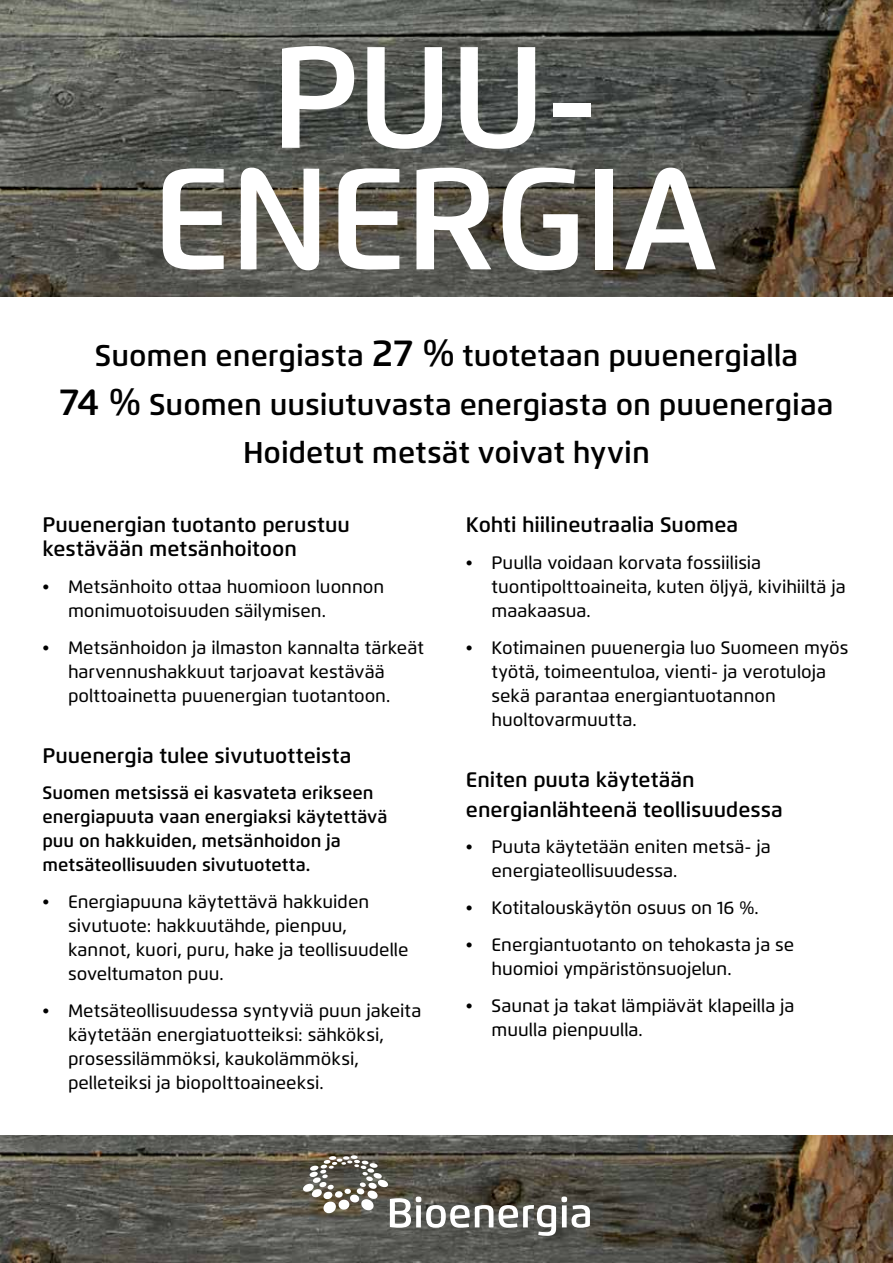
<style>
.page{position:relative;width:893px;height:1263px;background:#fff}
.page>*{position:absolute;margin:0;border:0;box-sizing:border-box;transform-origin:0 0}
.t1{font:600 144px/121.5px "Flexo";letter-spacing:-.02em;color:#fff;text-align:center}
.t2{font:600 30px/48.8px "Flexo";color:#000;text-align:center}
.t3{font:600 21px/24px "Flexo";color:#000}
.t4{font:500 18px/24px "Flexo";color:#000}
.t5{font:600 18px/24px "Flexo";color:#000}
.s1{font-size:37.5px}
</style>
<div class="page">
<img style="left:0;top:1136px;width:893px;height:127px">
<img style="left:0;top:0;width:893px;height:297px">
<svg style="left:499px;top:1196px;width:91px;height:40px"></svg>
<svg style="left:303px;top:1155px;width:190px;height:73px;background:#75736a"></svg>
<h1 class="t1" style="left:152px;top:36px;width:568px">PUU-<br>ENERGIA</h1>
<h2 class="t2" style="left:59px;top:331px;width:776px">Suomen energiasta <span class="s1">27 %</span> tuotetaan puuenergialla<br><span class="s1">74 %</span> Suomen uusiutuvasta energiasta on puuenergiaa<br>Hoidetut metsät voivat hyvin</h2>
<p class="t3" style="left:43px;top:513px;width:309px">Puuenergian tuotanto perustuu kestävään metsänhoitoon</p>
<p class="t4" style="left:68px;top:575px;width:318px;text-indent:-26px">• Metsänhoito ottaa huomioon luonnon monimuotoisuuden säilymisen.</p>
<p class="t4" style="left:68px;top:635px;width:357px;text-indent:-26px">• Metsänhoidon ja ilmaston kannalta tärkeät harvennushakkuut tarjoavat kestävää polttoainetta puuenergian tuotantoon.</p>
<p class="t3" style="left:43px;top:743px;width:311px">Puuenergia tulee sivutuotteista</p>
<p class="t5" style="left:43px;top:781px;width:347px">Suomen metsissä ei kasvateta erikseen energiapuuta vaan energiaksi käytettävä puu on hakkuiden, metsänhoidon ja metsäteollisuuden sivutuotetta.</p>
<p class="t4" style="left:68px;top:890px;width:342px;text-indent:-26px">• Energiapuuna käytettävä hakkuiden sivutuote: hakkuutähde, pienpuu, kannot, kuori, puru, hake ja teollisuudelle soveltumaton puu.</p>
<p class="t4" style="left:68px;top:998px;width:355px;text-indent:-26px">• Metsäteollisuudessa syntyviä puun jakeita käytetään energiatuotteiksi: sähköksi, prosessilämmöksi, kaukolämmöksi, pelleteiksi ja biopolttoaineeksi.</p>
<p class="t3" style="left:466px;top:513px;width:274px">Kohti hiilineutraalia Suomea</p>
<p class="t4" style="left:491px;top:551px;width:356px;text-indent:-26px">• Puulla voidaan korvata fossiilisia tuontipolttoaineita, kuten öljyä, kivihiiltä ja maakaasua.</p>
<p class="t4" style="left:491px;top:635px;width:358px;text-indent:-26px">• Kotimainen puuenergia luo Suomeen myös työtä, toimeentuloa, vienti- ja verotuloja sekä parantaa energiantuotannon huoltovarmuutta.</p>
<p class="t3" style="left:466px;top:764px;width:318px;line-height:30px">Eniten puuta käytetään energianlähteenä teollisuudessa</p>
<p class="t4" style="left:491px;top:835px;width:281px;text-indent:-26px">• Puuta käytetään eniten metsä- ja energiateollisuudessa.</p>
<p class="t4" style="left:466px;top:896px;width:294px">• Kotitalouskäytön osuus on 16 %.</p>
<p class="t4" style="left:491px;top:932px;width:304px;text-indent:-26px">• Energiantuotanto on tehokasta ja se huomioi ympäristönsuojelun.</p>
<p class="t4" style="left:491px;top:993px;width:305px;text-indent:-26px">• Saunat ja takat lämpiävät klapeilla ja muulla pienpuulla.</p>
</div>
